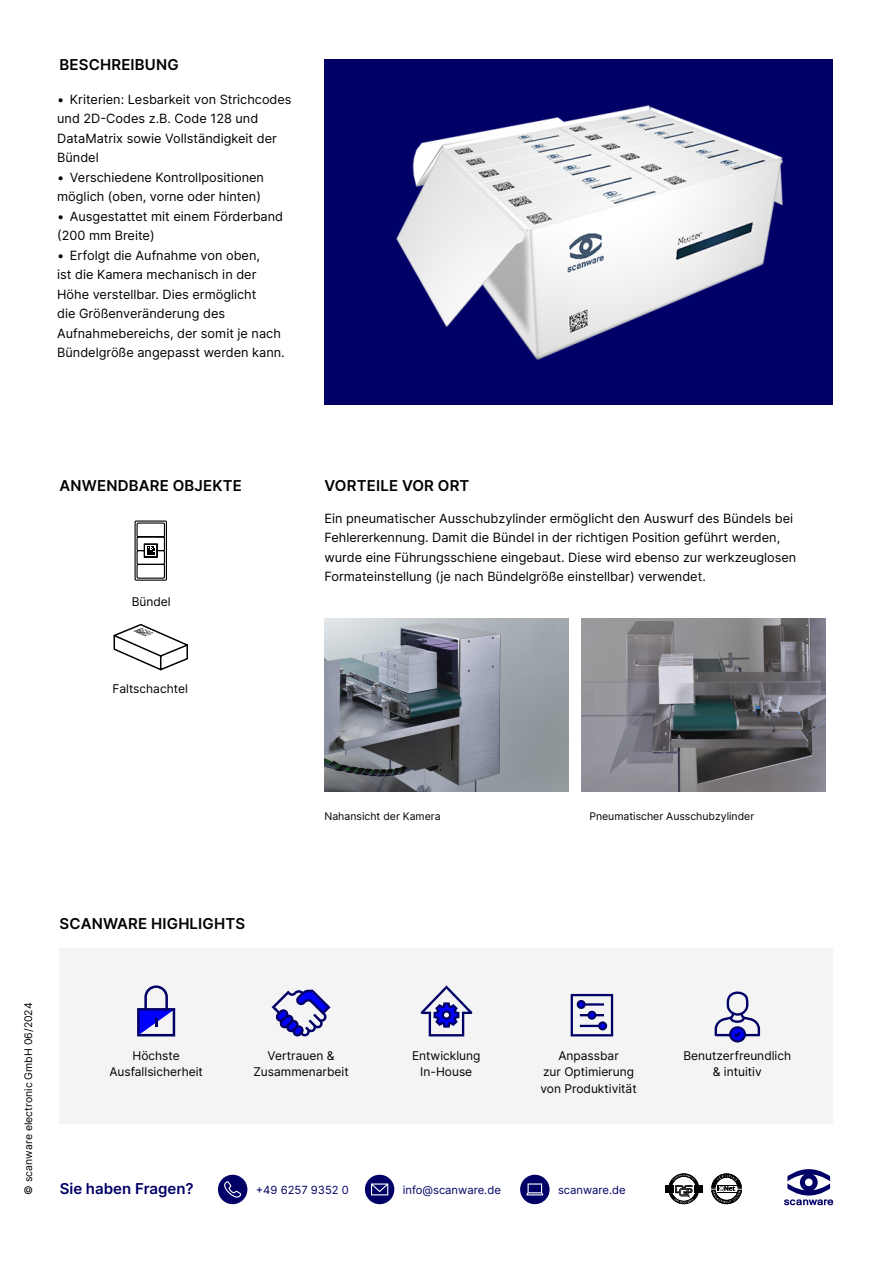
<style>
.page{position:relative;width:893px;height:1263px;background:#fff}
.page>*{position:absolute;margin:0;border:0;box-sizing:border-box;transform-origin:0 0}
.t1{font:600 15px "Inter";letter-spacing:.01em;color:#000}
.t2{font:600 15px "Inter";color:#006}
.t3{font:12.75px/19.5px "Inter";color:#000}
.t4{font:12px/16.5px "Inter";color:#000;text-align:center}
.t5{font:11.25px "Inter";color:#006}
.t6{font:10.5px "Inter";color:#000}
</style>
<div class="page">
<svg style="left:784px;top:1169px;width:49px;height:36px"></svg>
<svg style="left:711px;top:1173px;width:31px;height:31px"></svg>
<svg style="left:665px;top:1173px;width:37px;height:31px"></svg>
<div style="left:218px;top:1175px;width:29px;height:29px;background:#006;border-radius:50%"></div>
<svg style="left:224px;top:1181px;width:17px;height:16px"></svg>
<div style="left:365px;top:1175px;width:29px;height:29px;background:#006;border-radius:50%"></div>
<svg style="left:371px;top:1183px;width:17px;height:12px"></svg>
<div style="left:520px;top:1175px;width:30px;height:29px;background:#006;border-radius:50%"></div>
<svg style="left:526px;top:1183px;width:17px;height:12px"></svg>
<div style="left:60px;top:948px;width:773px;height:176px;background:#f4f4f4"></div>
<svg style="left:137px;top:985px;width:38px;height:51px"></svg>
<svg style="left:715px;top:991px;width:45px;height:51px"></svg>
<svg style="left:571px;top:994px;width:42px;height:42px"></svg>
<svg style="left:421px;top:985px;width:51px;height:51px"></svg>
<svg style="left:272px;top:989px;width:58px;height:47px"></svg>
<div style="left:324px;top:60px;width:509px;height:345px;background:#006"></div>
<img style="left:397px;top:105px;width:386px;height:254px">
<svg style="left:113px;top:624px;width:75px;height:47px"></svg>
<svg style="left:134px;top:520px;width:33px;height:61px"></svg>
<img style="left:325px;top:619px;width:243px;height:173px">
<img style="left:582px;top:618px;width:243px;height:174px">
<p class="t1" style="left:60px;top:54px;width:121px">BESCHREIBUNG</p>
<p class="t3" style="left:57px;top:89px;width:236px">• Kriterien: Lesbarkeit von Strichcodes und 2D-Codes z.B. Code 128 und<br>DataMatrix sowie Vollständigkeit der<br>Bündel</p>
<p class="t3" style="left:57px;top:167px;width:208px">• Verschiedene Kontrollpositionen möglich (oben, vorne oder hinten)</p>
<p class="t3" style="left:57px;top:206px;width:227px">• Ausgestattet mit einem Förderband (200 mm Breite)</p>
<p class="t3" style="left:57px;top:245px;width:229px">• Erfolgt die Aufnahme von oben,<br>ist die Kamera mechanisch in der Höhe verstellbar. Dies ermöglicht<br>die Größenveränderung des Aufnahmebereichs, der somit je nach Bündelgröße angepasst werden kann.</p>
<p class="t1" style="left:60px;top:475px;width:184px">ANWENDBARE OBJEKTE</p>
<p class="t4" style="left:132px;top:593px;width:41px">Bündel</p>
<p class="t4" style="left:112px;top:680px;width:77px">Faltschachtel</p>
<p class="t1" style="left:325px;top:475px;width:146px">VORTEILE VOR ORT</p>
<p class="t3" style="left:324px;top:508px;width:473px">Ein pneumatischer Ausschubzylinder ermöglicht den Auswurf des Bündels bei Fehlererkennung. Damit die Bündel in der richtigen Position geführt werden, wurde eine Führungsschiene eingebaut. Diese wird ebenso zur werkzeuglosen Formateinstellung (je nach Bündelgröße einstellbar) verwendet.</p>
<p class="t6" style="left:324px;top:808px;width:118px">Nahansicht der Kamera</p>
<p class="t6" style="left:589px;top:808px;width:166px">Pneumatischer Ausschubzylinder</p>
<p class="t1" style="left:60px;top:912px;width:187px">SCANWARE HIGHLIGHTS</p>
<p class="t6" style="left:21px;top:1194px;width:193px;rotate:-90deg">© scanware electronic GmbH 06/2024</p>
<p class="t4" style="left:109px;top:1047px;width:95px">Höchste<br>Ausfallsicherheit</p>
<p class="t2" style="left:60px;top:1177px;width:135px">Sie haben Fragen?</p>
<p class="t4" style="left:253px;top:1047px;width:97px">Vertrauen &amp;<br>Zusammenarbeit</p>
<p class="t4" style="left:412px;top:1047px;width:70px">Entwicklung<br>In-House</p>
<p class="t4" style="left:540px;top:1047px;width:98px">Anpassbar<br>zur Optimierung von Produktivität</p>
<p class="t5" style="left:256px;top:1181px;width:95px">+49 6257 9352 0</p>
<p class="t5" style="left:403px;top:1181px;width:100px">info@scanware.de</p>
<p class="t5" style="left:558px;top:1181px;width:69px">scanware.de</p>
<p class="t4" style="left:683px;top:1047px;width:109px">Benutzerfreundlich &amp; intuitiv</p>
</div>
